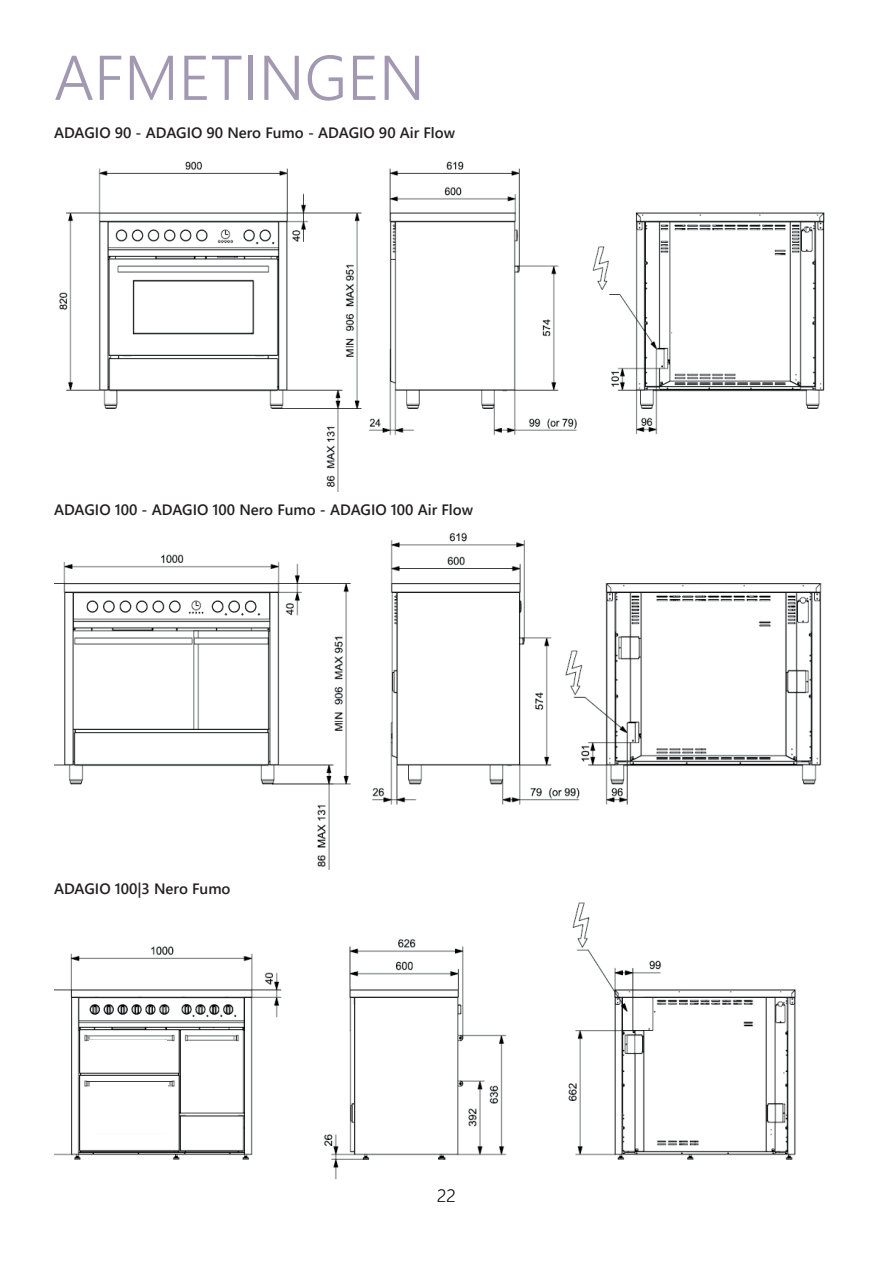
<style>
.page{position:relative;width:893px;height:1263px;background:#fff}
.page>*{position:absolute;margin:0;border:0;box-sizing:border-box;transform-origin:0 0}
.t1{font:300 63px "Segoe UI";color:#a298b2}
.t2{font:300 18px "Segoe UI";color:#231f20}
.t3{font:600 15px "Segoe UI";color:#231f20}
</style>
<div class="page">
<img style="left:54px;top:532px;width:768px;height:338px">
<div style="left:619px;top:825px;width:182px;height:48px;background:#fff"></div>
<img style="left:54px;top:903px;width:742px;height:277px">
<div style="left:89px;top:1040px;width:78px;height:30px;background:#fff"></div>
<div style="left:90px;top:1084px;width:78px;height:48px;background:#fff"></div>
<div style="left:186px;top:1042px;width:47px;height:56px;background:#fff"></div>
<div style="left:84px;top:650px;width:102px;height:64px;background:#fff"></div>
<div style="left:209px;top:650px;width:53px;height:64px;background:#fff"></div>
<img style="left:59px;top:161px;width:766px;height:330px">
<div style="left:676px;top:468px;width:142px;height:55px;background:#fff"></div>
<h1 class="t1" style="left:54px;top:18px;width:372px">AFMETINGEN</h1>
<p class="t3" style="left:54px;top:119px;width:403px">ADAGIO 90 - ADAGIO 90 Nero Fumo - ADAGIO 90 Air Flow</p>
<p class="t3" style="left:54px;top:495px;width:421px">ADAGIO 100 - ADAGIO 100 Nero Fumo - ADAGIO 100 Air Flow</p>
<p class="t3" style="left:54px;top:874px;width:178px">ADAGIO 100|3 Nero Fumo</p>
<p class="t2" style="left:437px;top:1178px;width:20px">22</p>
</div>
